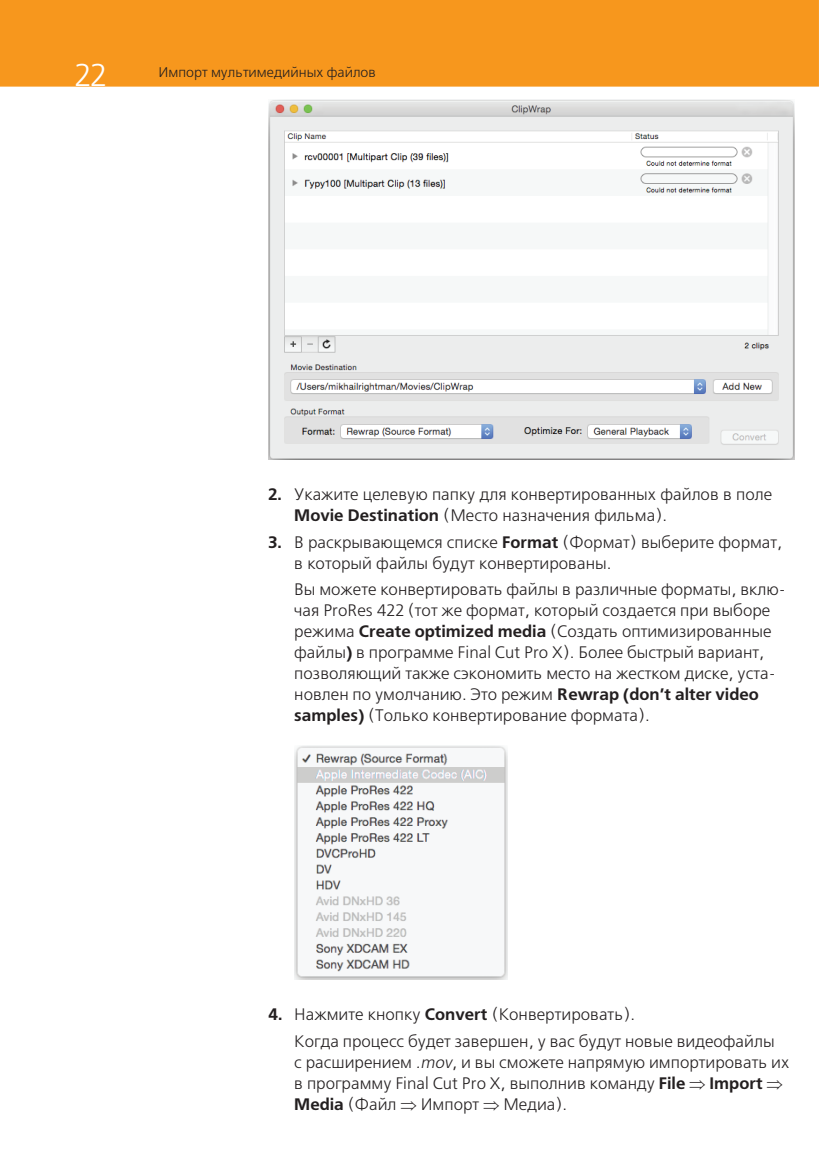
<style>
.page{position:relative;width:819px;height:1166px;background:#fff}
.page>*{position:absolute;margin:0;border:0;box-sizing:border-box;transform-origin:0 0}
.t1{font:31.5px "Free Set C";color:#fff}
.t2{font:16.62px/21px "Free Set C";color:#231f20}
.t3{font:14px "Free Set C";color:#231f20}
.s1{font-weight:700}
.s2{font-style:italic}
</style>
<div class="page">
<div style="left:0;top:0;width:818px;height:87px;background:#f7971d"></div>
<img style="left:268px;top:99px;width:526px;height:360px">
<img style="left:294px;top:745px;width:213px;height:234px">
<h1 class="t1" style="left:74px;top:59px;width:34px">22</h1>
<p class="t3" style="left:158px;top:65px;width:219px">Импорт мультимедийных файлов</p>
<p class="t2" style="left:294px;top:484px;width:479px;text-indent:-26px"><span class="s1">2.</span> Укажите целевую папку для конвертированных файлов в поле<br><span class="s1">Movie Destination</span> (Место назначения фильма).</p>
<p class="t2" style="left:294px;top:532px;width:489px;text-indent:-26px"><span class="s1">3.</span> В раскрывающемся списке <span class="s1">Format</span> (Формат) выберите формат, в который файлы будут конвертированы.</p>
<p class="t2" style="left:294px;top:580px;width:493px">Вы можете конвертировать файлы в различные форматы, вклю&shy;чая ProRes 422 (тот же формат, который создается при выборе режима <span class="s1">Create optimized media</span> (Создать оптимизированные файлы<span class="s1">)</span> в программе Final Cut Pro X). Более быстрый вариант, позволяющий также сэкономить место на жестком диске, уста&shy;новлен по умолчанию. Это режим <span class="s1">Rewrap (don’t alter video samples)</span> (Только конвертирование формата).</p>
<p class="t2" style="left:294px;top:1001px;width:482px;line-height:26.6px;text-indent:-26px"><span class="s1">4.</span> Нажмите кнопку <span class="s1">Convert</span> (Конвертировать).<br>Когда процесс будет завершен, у вас будут новые видеофайлы</p>
<p class="t2" style="left:294px;top:1052px;width:496px">с расширением <span class="s2">.mov</span>, и вы сможете напрямую импортировать их в программу Final Cut Pro X, выполнив команду <span class="s1">File</span> ⇒ <span class="s1">Import</span> ⇒<br><span class="s1">Media</span> (Файл ⇒ Импорт ⇒ Медиа).</p>
</div>
